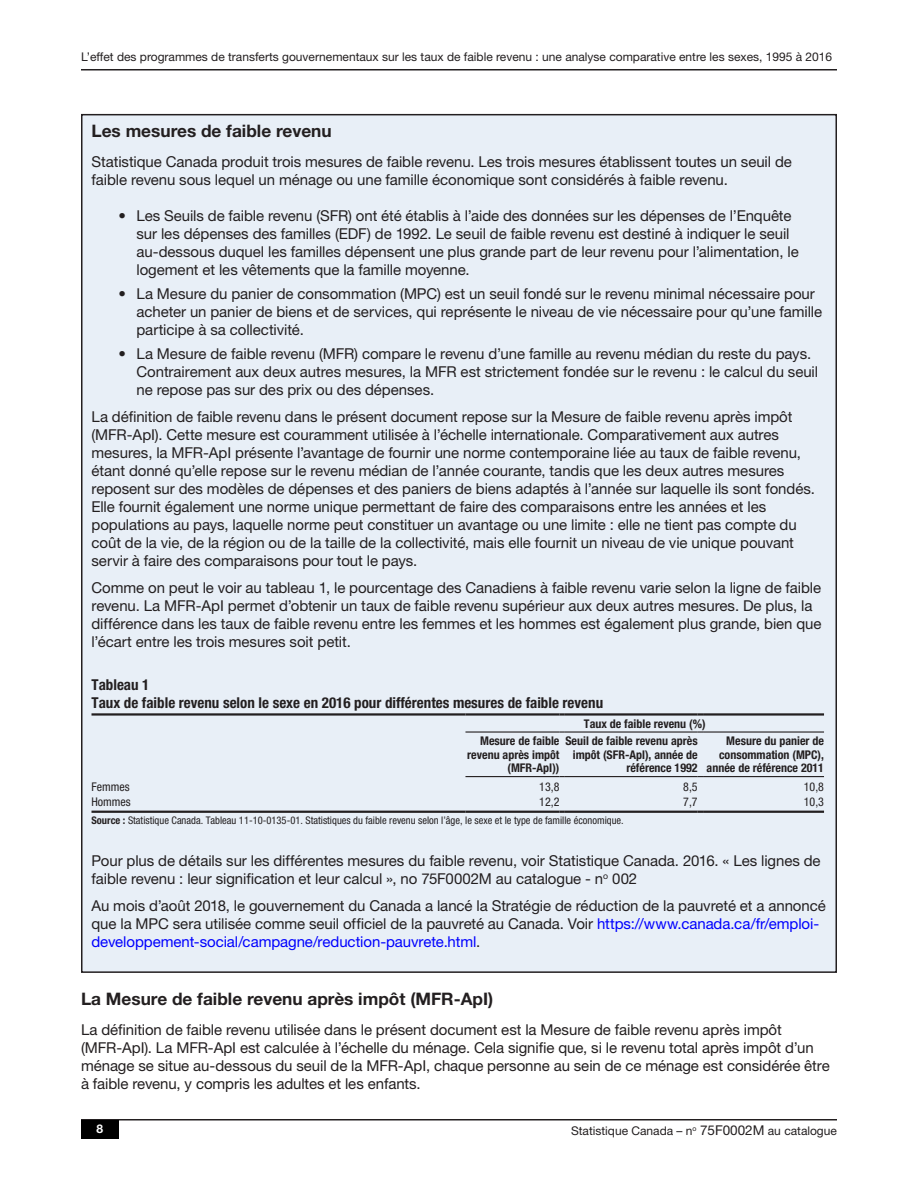
<style>
.page{position:relative;width:918px;height:1188px;background:#fff}
.page>*{position:absolute;margin:0;border:0;box-sizing:border-box;transform-origin:0 0}
.t1{font:700 17.25px "Helvetica Neue LT Std";color:#231f20}
.t2{font:15px/18px "Helvetica Neue LT Std";letter-spacing:-.005em;color:#231f20}
.t3{font:700 condensed 15px/18px "Helvetica Neue LT Std";color:#231f20}
.t4{font:700 condensed 12px/13.5px "Helvetica Neue LT Std";color:#231f20;text-align:right}
.t5{font:12px "Helvetica Neue LT Std";color:#231f20}
.t6{font:condensed 12px "Helvetica Neue LT Std";color:#231f20}
.t7{font:700 12px "Helvetica Neue LT Std";color:#fff}
.t8{font:condensed 10.5px "Helvetica Neue LT Std";color:#231f20}
.s1{font-weight:700}
.s2{color:#00f}
.s3{font-size:13.5px}
</style>
<div class="page">
<hr style="left:81px;top:1119px;width:756px;height:1px;background:#231f20">
<div style="left:81px;top:1120px;width:38px;height:19px;background:#000"></div>
<hr style="left:81px;top:69px;width:756px;height:1px;background:#231f20">
<div style="left:82px;top:115px;width:754px;height:857px;background:#e8eff7"></div>
<hr style="left:465px;top:811px;width:94px;height:2px;background:#231f20">
<svg style="left:559px;top:811px;width:6px;height:2px"></svg>
<hr style="left:565px;top:811px;width:133px;height:2px;background:#231f20">
<hr style="left:703px;top:811px;width:121px;height:2px;background:#231f20">
<hr style="left:92px;top:811px;width:373px;height:2px;background:#231f20">
<hr style="left:465px;top:776px;width:94px;height:1px;background:#231f20">
<hr style="left:565px;top:776px;width:133px;height:1px;background:#231f20">
<hr style="left:703px;top:776px;width:121px;height:1px;background:#231f20">
<hr style="left:465px;top:731px;width:94px;height:2px;background:#231f20">
<svg style="left:559px;top:731px;width:6px;height:2px"></svg>
<hr style="left:565px;top:731px;width:133px;height:2px;background:#231f20">
<hr style="left:703px;top:731px;width:121px;height:2px;background:#231f20">
<hr style="left:92px;top:713px;width:373px;height:3px;background:#231f20">
<hr style="left:465px;top:713px;width:94px;height:3px;background:#231f20">
<svg style="left:559px;top:713px;width:6px;height:3px"></svg>
<hr style="left:565px;top:713px;width:133px;height:3px;background:#231f20">
<svg style="left:698px;top:713px;width:5px;height:3px"></svg>
<hr style="left:703px;top:713px;width:121px;height:3px;background:#231f20">
<p class="t5" style="left:81px;top:50px;width:753px">L’effet des programmes de transferts gouvernementaux sur les taux de faible revenu : une analyse comparative entre les sexes, 1995 à 2016</p>
<p class="t1" style="left:92px;top:120px;width:242px">Les mesures de faible revenu</p>
<p class="t2" style="left:92px;top:152px;width:702px">Statistique Canada produit trois mesures de faible revenu. Les trois mesures établissent toutes un seuil de faible revenu sous lequel un ménage ou une famille économique sont considérés à faible revenu.</p>
<p class="t2" style="left:136px;top:206px;width:664px;text-indent:-18px">• Les Seuils de faible revenu (SFR) ont été établis à l’aide des données sur les dépenses de l’Enquête sur les dépenses des familles (EDF) de 1992. Le seuil de faible revenu est destiné à indiquer le seuil au-dessous duquel les familles dépensent une plus grande part de leur revenu pour l’alimentation, le logement et les vêtements que la famille moyenne.</p>
<p class="t2" style="left:136px;top:284px;width:687px;text-indent:-18px">• La Mesure du panier de consommation (MPC) est un seuil fondé sur le revenu minimal nécessaire pour acheter un panier de biens et de services, qui représente le niveau de vie nécessaire pour qu’une famille participe à sa collectivité.</p>
<p class="t2" style="left:136px;top:344px;width:683px;text-indent:-18px">• La Mesure de faible revenu (MFR) compare le revenu d’une famille au revenu médian du reste du pays.<br>Contrairement aux deux autres mesures, la MFR est strictement fondée sur le revenu : le calcul du seuil ne repose pas sur des prix ou des dépenses.</p>
<p class="t2" style="left:92px;top:407px;width:725px">La définition de faible revenu dans le présent document repose sur la Mesure de faible revenu après impôt (MFR-ApI). Cette mesure est couramment utilisée à l’échelle internationale. Comparativement aux autres mesures, la MFR-ApI présente l’avantage de fournir une norme contemporaine liée au taux de faible revenu, étant donné qu’elle repose sur le revenu médian de l’année courante, tandis que les deux autres mesures reposent sur des modèles de dépenses et des paniers de biens adaptés à l’année sur laquelle ils sont fondés.<br>Elle fournit également une norme unique permettant de faire des comparaisons entre les années et les populations au pays, laquelle norme peut constituer un avantage ou une limite : elle ne tient pas compte du coût de la vie, de la région ou de la taille de la collectivité, mais elle fournit un niveau de vie unique pouvant servir à faire des comparaisons pour tout le pays.</p>
<p class="t2" style="left:92px;top:578px;width:732px">Comme on peut le voir au tableau 1, le pourcentage des Canadiens à faible revenu varie selon la ligne de faible revenu. La MFR-ApI permet d’obtenir un taux de faible revenu supérieur aux deux autres mesures. De plus, la différence dans les taux de faible revenu entre les femmes et les hommes est également plus grande, bien que l’écart entre les trois mesures soit petit.</p>
<p class="t3" style="left:92px;top:676px;width:513px">Tableau 1<br>Taux de faible revenu selon le sexe en 2016 pour différentes mesures de faible revenu</p>
<p class="t4" style="left:584px;top:716px;width:123px">Taux de faible revenu (%)</p>
<p class="t4" style="left:467px;top:734px;width:94px">Mesure de faible revenu après impôt (MFR-ApI))</p>
<p class="t4" style="left:565px;top:734px;width:134px">Seuil de faible revenu après impôt (SFR-Apl), année de référence 1992</p>
<p class="t4" style="left:707px;top:734px;width:119px">Mesure du panier de consommation (MPC), année de référence 2011</p>
<p class="t6" style="left:92px;top:780px;width:40px">Femmes</p>
<p class="t6" style="left:539px;top:780px;width:22px">13,8</p>
<p class="t6" style="left:683px;top:780px;width:16px">8,5</p>
<p class="t6" style="left:804px;top:780px;width:22px">10,8</p>
<p class="t6" style="left:92px;top:795px;width:41px">Hommes</p>
<p class="t6" style="left:539px;top:795px;width:22px">12,2</p>
<p class="t6" style="left:683px;top:795px;width:16px">7,7</p>
<p class="t6" style="left:804px;top:795px;width:22px">10,3</p>
<p class="t8" style="left:91px;top:814px;width:534px"><span class="s1">Source :</span> Statistique Canada. Tableau 11-10-0135-01. Statistiques du faible revenu selon l’âge, le sexe et le type de famille économique.</p>
<p class="t2" style="left:91px;top:851px;width:731px">Pour plus de détails sur les différentes mesures du faible revenu, voir Statistique Canada. 2016. « Les lignes de faible revenu : leur signification et leur calcul », no 75F0002M au catalogue - n<sup>o</sup> 002</p>
<p class="t2" style="left:92px;top:896px;width:736px">Au mois d’août 2018, le gouvernement du Canada a lancé la Stratégie de réduction de la pauvreté et a annoncé que la MPC sera utilisée comme seuil officiel de la pauvreté au Canada. Voir <span class="s2">https://www.canada.ca/fr/emploi&shy;developpement-social/campagne/reduction-pauvrete.html</span>.</p>
<p class="t1" style="left:81px;top:988px;width:414px">La Mesure de faible revenu après impôt (MFR-ApI)</p>
<p class="t2" style="left:81px;top:1021px;width:750px">La définition de faible revenu utilisée dans le présent document est la Mesure de faible revenu après impôt (MFR-ApI). La MFR-ApI est calculée à l’échelle du ménage. Cela signifie que, si le revenu total après impôt d’un ménage se situe au-dessous du seuil de la MFR-ApI, chaque personne au sein de ce ménage est considérée être à faible revenu, y compris les adultes et les enfants.</p>
<p class="t7" style="left:97px;top:1122px;width:8px">8</p>
<p class="t5" style="left:571px;top:1123px;width:267px">Statistique Canada – n<sup>o</sup> <span class="s3">75F0002M</span> au catalogue</p>
</div>
